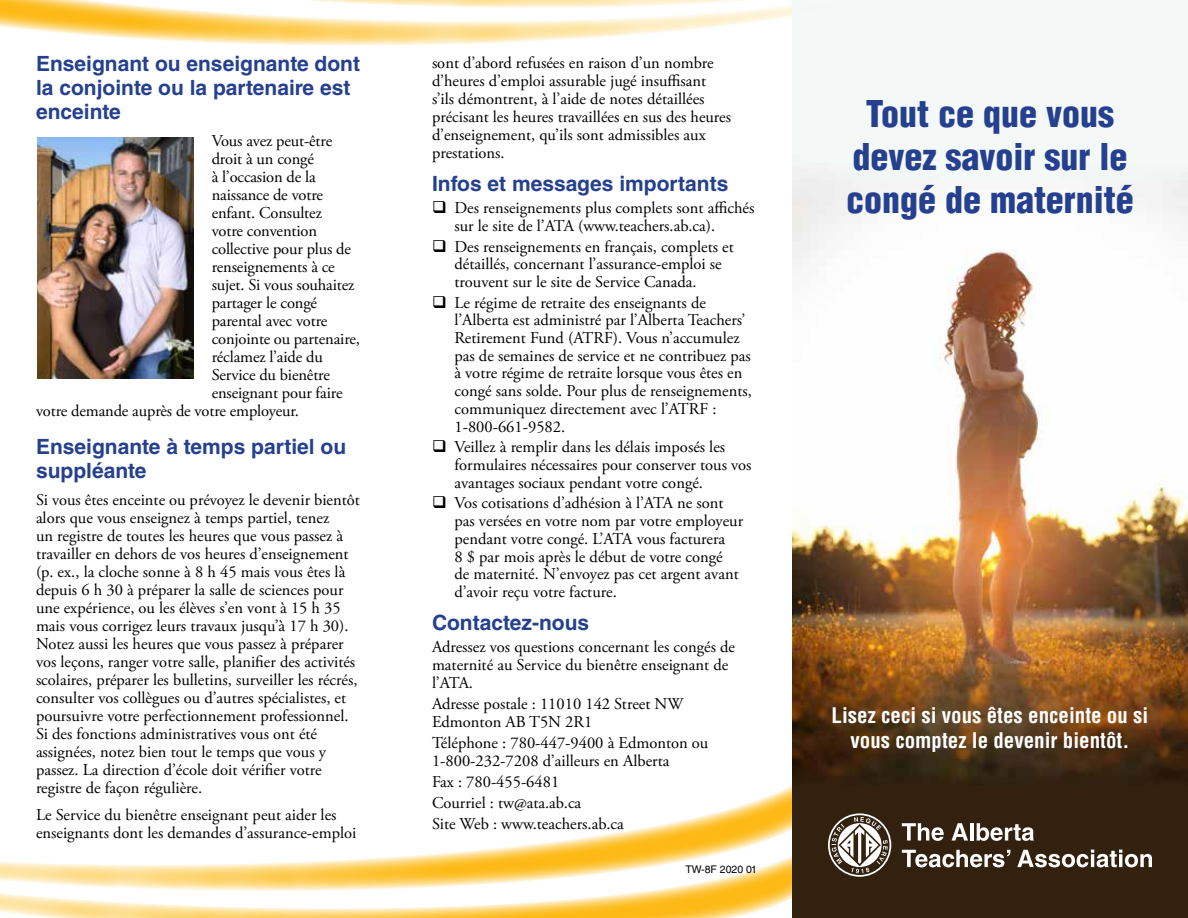
<style>
.page{position:relative;width:1188px;height:918px;background:#fff}
.page>*{position:absolute;margin:0;border:0;box-sizing:border-box;transform-origin:0 0}
.t1{font:900 condensed 36px/43.2px "Helvetica LT Std";color:#25408f;text-align:center}
.t2{font:700 21px/24px "Helvetica LT Std";color:#25408f}
.t3{font:700 condensed 21px/25.2px "Helvetica LT Std";color:#fff;text-align:center}
.t4{font:16.5px/18px "Adobe Garamond Pro";color:#000}
.t5{font:10.5px "Helvetica LT Std";color:#000}
</style>
<div class="page">
<svg style="left:0;top:0;width:792px;height:46px"></svg>
<svg style="left:0;top:785px;width:792px;height:133px"></svg>
<img style="left:792px;top:0;width:396px;height:918px">
<svg style="left:828px;top:813px;width:63px;height:64px"></svg>
<svg style="left:902px;top:823px;width:42px;height:18px"></svg>
<svg style="left:952px;top:823px;width:16px;height:18px"></svg>
<hr style="left:970px;top:823px;width:4px;height:18px;background:#fff">
<svg style="left:977px;top:823px;width:57px;height:18px"></svg>
<svg style="left:902px;top:850px;width:108px;height:17px"></svg>
<svg style="left:1017px;top:850px;width:135px;height:17px"></svg>
<img style="left:37px;top:138px;width:157px;height:241px">
<p class="t2" style="left:36px;top:51px;width:326px">Enseignant ou enseignante dont la conjointe ou la partenaire est enceinte</p>
<p class="t4" style="left:212px;top:132px;width:122px">Vous avez peut-être</p>
<p class="t4" style="left:212px;top:150px;width:104px">droit à un congé</p>
<p class="t4" style="left:212px;top:168px;width:106px">à l’occasion de la</p>
<p class="t4" style="left:212px;top:186px;width:113px">naissance de votre</p>
<p class="t4" style="left:212px;top:204px;width:112px">enfant. Consultez</p>
<p class="t4" style="left:212px;top:222px;width:107px">votre convention</p>
<p class="t4" style="left:212px;top:240px;width:141px">collective pour plus de</p>
<p class="t4" style="left:212px;top:258px;width:125px">renseignements à ce</p>
<p class="t4" style="left:212px;top:276px;width:144px">sujet. Si vous souhaitez</p>
<p class="t4" style="left:212px;top:294px;width:107px">partager le congé</p>
<p class="t4" style="left:212px;top:312px;width:117px">parental avec votre</p>
<p class="t4" style="left:212px;top:330px;width:150px">conjointe ou partenaire,</p>
<p class="t4" style="left:212px;top:348px;width:113px">réclamez l’aide du</p>
<p class="t4" style="left:212px;top:366px;width:120px">Service du bienêtre</p>
<p class="t4" style="left:212px;top:384px;width:132px">enseignant pour faire</p>
<p class="t4" style="left:36px;top:402px;width:265px">votre demande auprès de votre employeur.</p>
<p class="t2" style="left:36px;top:434px;width:312px">Enseignante à temps partiel ou suppléante</p>
<p class="t4" style="left:36px;top:491px;width:325px">Si vous êtes enceinte ou prévoyez le devenir bientôt alors que vous enseignez à temps partiel, tenez<br>un registre de toutes les heures que vous passez à travailler en dehors de vos heures d’enseignement (p. ex., la cloche sonne à 8 h 45 mais vous êtes là depuis 6 h 30 à préparer la salle de sciences pour une expérience, ou les élèves s’en vont à 15 h 35 mais vous corrigez leurs travaux jusqu’à 17 h 30).<br>Notez aussi les heures que vous passez à préparer vos leçons, ranger votre salle, planifier des activités scolaires, préparer les bulletins, surveiller les récrés, consulter vos collègues ou d’autres spécialistes, et poursuivre votre perfectionnement professionnel.<br>Si des fonctions administratives vous ont été assignées, notez bien tout le temps que vous y passez. La direction d’école doit vérifier votre registre de façon régulière.</p>
<p class="t4" style="left:36px;top:806px;width:322px">Le Service du bienêtre enseignant peut aider les enseignants dont les demandes d’assurance-emploi</p>
<p class="t4" style="left:432px;top:54px;width:301px">sont d’abord refusées en raison d’un nombre d’heures d’emploi assurable jugé insuffisant s’ils démontrent, à l’aide de notes détaillées précisant les heures travaillées en sus des heures d’enseignement, qu’ils sont admissibles aux prestations.</p>
<p class="t2" style="left:432px;top:171px;width:298px">Infos et messages importants</p>
<p class="t4" style="left:455px;top:200px;width:301px;text-indent:-23px">❑ Des renseignements plus complets sont affichés sur le site de l’ATA (www.teachers.ab.ca).</p>
<p class="t4" style="left:455px;top:238px;width:281px;text-indent:-23px">❑ Des renseignements en français, complets et détaillés, concernant l’assurance-emploi se trouvent sur le site de Service Canada.</p>
<p class="t4" style="left:455px;top:294px;width:299px;text-indent:-23px">❑ Le régime de retraite des enseignants de l’Alberta est administré par l’Alberta Teachers’ Retirement Fund (ATRF). Vous n’accumulez pas de semaines de service et ne contribuez pas à votre régime de retraite lorsque vous êtes en congé sans solde. Pour plus de renseignements, communiquez directement avec l’ATRF :<br>1-800-661-9582.</p>
<p class="t4" style="left:455px;top:439px;width:299px;text-indent:-23px">❑ Veillez à remplir dans les délais imposés les formulaires nécessaires pour conserver tous vos avantages sociaux pendant votre congé.</p>
<p class="t4" style="left:455px;top:495px;width:290px;text-indent:-23px">❑ Vos cotisations d’adhésion à l’ATA ne sont pas versées en votre nom par votre employeur pendant votre congé. L’ATA vous facturera<br>8 $ par mois après le début de votre congé<br>de maternité. N’envoyez pas cet argent avant d’avoir reçu votre facture.</p>
<p class="t2" style="left:432px;top:610px;width:159px">Contactez-nous</p>
<p class="t4" style="left:432px;top:639px;width:305px">Adressez vos questions concernant les congés de maternité au Service du bienêtre enseignant de l’ATA.</p>
<p class="t4" style="left:432px;top:696px;width:253px">Adresse postale : 11010 142 Street NW<br>Edmonton AB T5N 2R1</p>
<p class="t4" style="left:432px;top:735px;width:278px">Téléphone : 780-447-9400 à Edmonton ou<br>1-800-232-7208 d’ailleurs en Alberta</p>
<p class="t4" style="left:432px;top:772px;width:193px;line-height:21px">Fax : 780-455-6481<br>Courriel : tw@ata.ab.ca<br>Site Web : www.teachers.ab.ca</p>
<p class="t5" style="left:685px;top:864px;width:73px">TW-8F 2020 01</p>
<h1 class="t1" style="left:846px;top:92px;width:289px">Tout ce que vous devez savoir sur le congé de maternité</h1>
<p class="t3" style="left:832px;top:702px;width:318px">Lisez ceci si vous êtes enceinte ou si vous comptez le devenir bientôt.</p>
</div>
